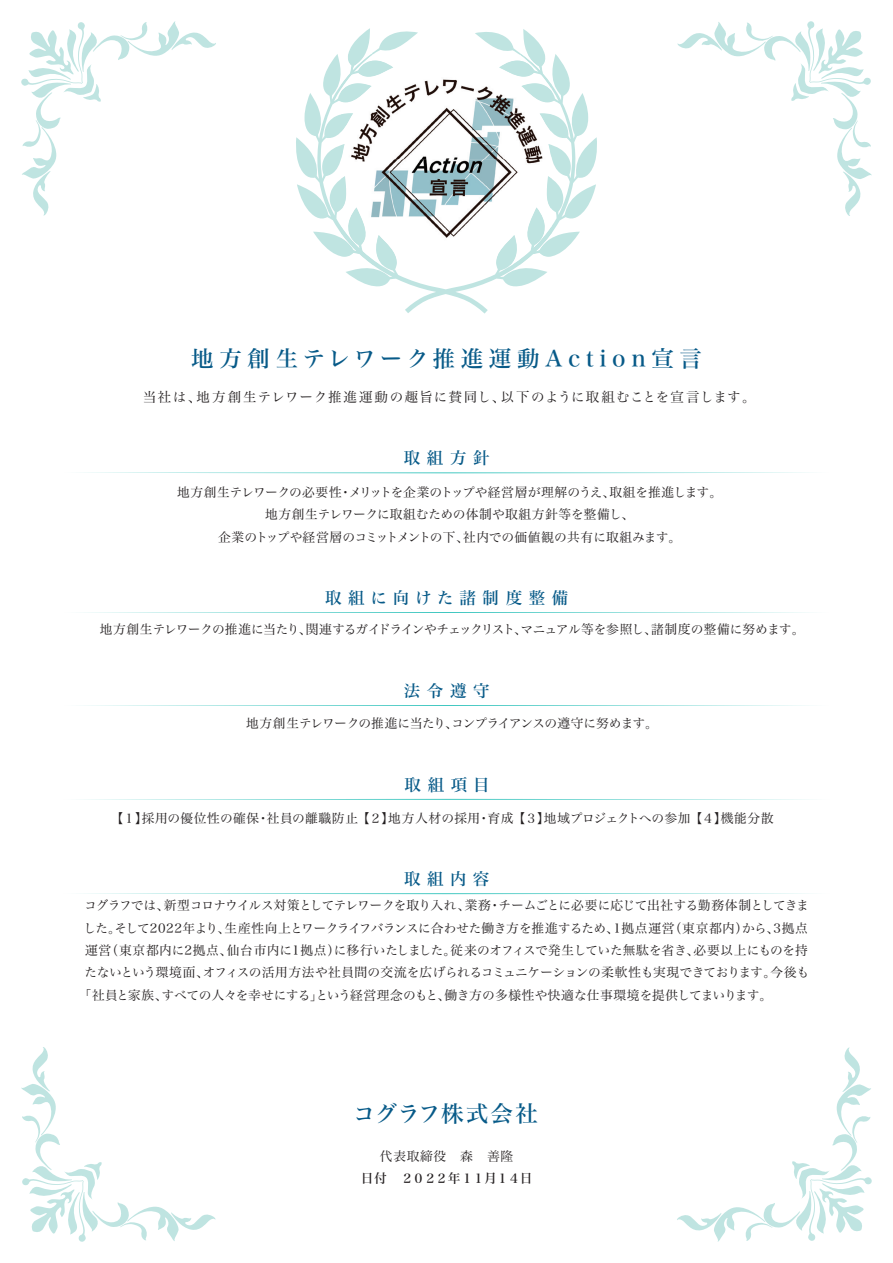
<style>
.page{position:relative;width:893px;height:1263px;background:#fff}
.page>*{position:absolute;margin:0;border:0;box-sizing:border-box;transform-origin:0 0}
.t1{font:22.5px "Hira Min Std N W5";letter-spacing:.25em;color:#075a88}
.t2{font:22.5px "Hira Min Std N W5";letter-spacing:.015em;color:#075a88}
.t3{font:16.5px "Hira Min Std N W5";letter-spacing:.4em;color:#075a88}
.t4{font:16.5px "Hira Min Std N W5";letter-spacing:.38em;color:#075a88}
.t5{font:13.5px "Hira Min Std N W3";letter-spacing:.085em;color:#231f20}
.t6{font:12.75px/22.4px "Hira Min Std N W3";letter-spacing:-.01em;color:#231f20;text-align:center}
.t7{font:12.75px "Hira Min Std N W3";letter-spacing:-.05em;color:#231f20}
.t8{font:12.75px "Hira Min Std N W3";letter-spacing:-.035em;color:#231f20}
.t9{font:12.75px "Hira Min Std N W3";letter-spacing:-.03em;color:#231f20}
.t10{font:12.75px "Hira Min Std N W3";letter-spacing:.025em;color:#231f20}
.t11{font:12.75px "Hira Min Std N W3";letter-spacing:-.045em;color:#231f20}
.t12{font:12.75px "Hira Min Std N W5";letter-spacing:-.06em;color:#231f20}
</style>
<div class="page">
<svg style="left:296px;top:28px;width:301px;height:286px"></svg>
<svg style="left:21px;top:21px;width:195px;height:195px"></svg>
<svg style="left:677px;top:21px;width:195px;height:195px"></svg>
<svg style="left:677px;top:1047px;width:195px;height:195px"></svg>
<svg style="left:21px;top:1047px;width:195px;height:195px"></svg>
<svg style="left:84px;top:472px;width:725px;height:1px"></svg>
<svg style="left:84px;top:612px;width:725px;height:1px"></svg>
<svg style="left:84px;top:705px;width:725px;height:1px"></svg>
<img style="left:394px;top:54px;width:105px;height:198px">
<img style="left:341px;top:54px;width:53px;height:211px">
<img style="left:499px;top:54px;width:52px;height:211px">
<img style="left:393px;top:252px;width:106px;height:13px">
<svg style="left:84px;top:893px;width:725px;height:1px"></svg>
<svg style="left:84px;top:799px;width:725px;height:1px"></svg>
<h1 class="t1" style="left:191px;top:342px;width:512px">地方創生テレワーク推進運動Action宣言</h1>
<p class="t5" style="left:143px;top:387px;width:614px">当社は、地方創生テレワーク推進運動の趣旨に賛同し、以下のように取組むことを宣言します。</p>
<p class="t3" style="left:404px;top:446px;width:87px">取組方針</p>
<p class="t6" style="left:177px;top:481px;width:547px">地方創生テレワークの必要性・メリットを企業のトップや経営層が理解のうえ、取組を推進します。地方創生テレワークに取組むための体制や取組方針等を整備し、<br>企業のトップや経営層のコミットメントの下、社内での価値観の共有に取組みます。</p>
<p class="t4" style="left:325px;top:586px;width:245px">取組に向けた諸制度整備</p>
<p class="t8" style="left:100px;top:620px;width:706px">地方創生テレワークの推進に当たり、関連するガイドラインやチェックリスト、マニュアル等を参照し、諸制度の整備に努めます。</p>
<p class="t3" style="left:404px;top:679px;width:87px">法令遵守</p>
<p class="t11" style="left:246px;top:714px;width:413px">地方創生テレワークの推進に当たり、コンプライアンスの遵守に努めます。</p>
<p class="t3" style="left:405px;top:773px;width:87px">取組項目</p>
<p class="t10" style="left:111px;top:809px;width:664px">【１】採用の優位性の確保・社員の離職防止 【２】地方人材の採用・育成 【３】地域プロジェクトへの参加 【４】機能分散</p>
<p class="t3" style="left:404px;top:867px;width:87px">取組内容</p>
<p class="t7" style="left:84px;top:896px;width:726px">コグラフでは、新型コロナウイルス対策としてテレワークを取り入れ、業務・チームごとに必要に応じて出社する勤務体制としてきま</p>
<p class="t6" style="left:84px;top:916px;width:726px">した。そして2022年より、生産性向上とワークライフバランスに合わせた働き方を推進するため、1拠点運営（東京都内）から、3拠点</p>
<p class="t6" style="left:85px;top:939px;width:724px">運営（東京都内に2拠点、仙台市内に1拠点）に移行いたしました。従来のオフィスで発生していた無駄を省き、必要以上にものを持</p>
<p class="t9" style="left:85px;top:963px;width:726px">たないという環境面、オフィスの活用方法や社員間の交流を広げられるコミュニケーションの柔軟性も実現できております。今後も</p>
<p class="t6" style="left:79px;top:983px;width:695px">「社員と家族、すべての人々を幸せにする」という経営理念のもと、働き方の多様性や快適な仕事環境を提供してまいります。</p>
<h1 class="t2" style="left:353px;top:1097px;width:186px">コグラフ株式会社</h1>
<p class="t6" style="left:380px;top:1144px;width:135px">代表取締役　森　善隆</p>
<p class="t12" style="left:361px;top:1169px;width:173px">日付　２０２２年１１月１４日</p>
</div>
